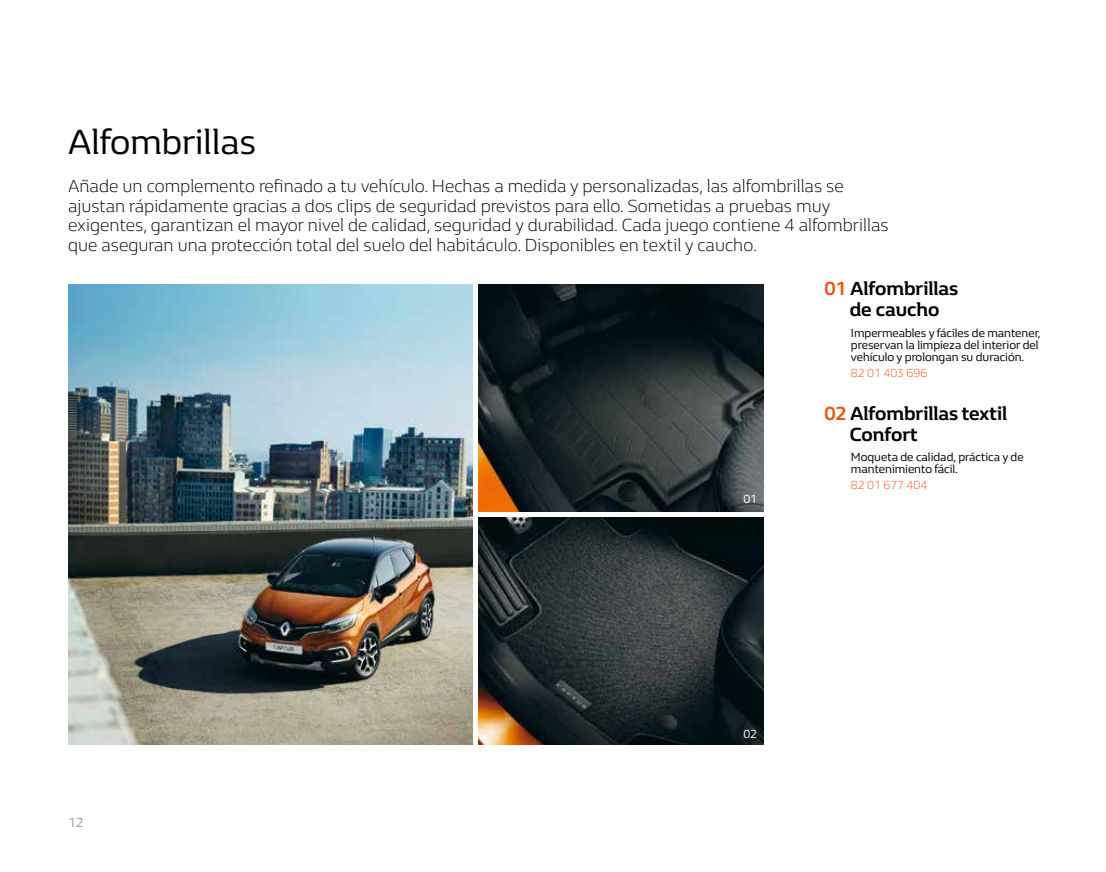
<style>
.page{position:relative;width:1106px;height:872px;background:#fff}
.page>*{position:absolute;margin:0;border:0;box-sizing:border-box;transform-origin:0 0}
.t1{font:36px "Renault Life";color:#000}
.t2{font:700 19.5px/21px "Renault Life";color:#000}
.t3{font:300 18px/19.5px "Renault Life";color:#000}
.t4{font:13.5px "Renault Life";color:#9d9d9c}
.t5{font:12px/12px "Renault Life";color:#000}
.t6{font:300 12px "Renault Life";color:#e9530e}
.t7{font:12px "Renault Life";color:#fff}
.s1{color:#e9530e}
</style>
<div class="page">
<img style="left:478px;top:285px;width:285px;height:226px">
<img style="left:68px;top:285px;width:404px;height:459px">
<img style="left:478px;top:518px;width:285px;height:226px">
<h1 class="t1" style="left:68px;top:118px;width:190px">Alfombrillas</h1>
<p class="t3" style="left:68px;top:175px;width:822px">Añade un complemento refinado a tu vehículo. Hechas a medida y personalizadas, las alfombrillas se ajustan rápidamente gracias a dos clips de seguridad previstos para ello. Sometidas a pruebas muy exigentes, garantizan el mayor nivel de calidad, seguridad y durabilidad. Cada juego contiene 4 alfombrillas que aseguran una protección total del suelo del habitáculo. Disponibles en textil y caucho.</p>
<p class="t2" style="left:824px;top:277px;width:135px;text-align:center"><span class="s1">01</span> Alfombrillas de caucho</p>
<p class="t5" style="left:851px;top:326px;width:191px">Impermeables y fáciles de mantener, preservan la limpieza del interior del vehículo y prolongan su duración.</p>
<p class="t6" style="left:851px;top:365px;width:78px">82 01 403 696</p>
<p class="t4" style="left:68px;top:813px;width:17px">12</p>
<p class="t7" style="left:743px;top:491px;width:15px">01</p>
<p class="t2" style="left:850px;top:402px;width:159px;text-indent:-26px"><span class="s1">02</span> Alfombrillas textil<br>Confort</p>
<p class="t5" style="left:851px;top:451px;width:174px">Moqueta de calidad, práctica y de mantenimiento fácil.</p>
<p class="t6" style="left:851px;top:477px;width:78px">82 01 677 404</p>
<p class="t7" style="left:743px;top:726px;width:15px">02</p>
</div>
